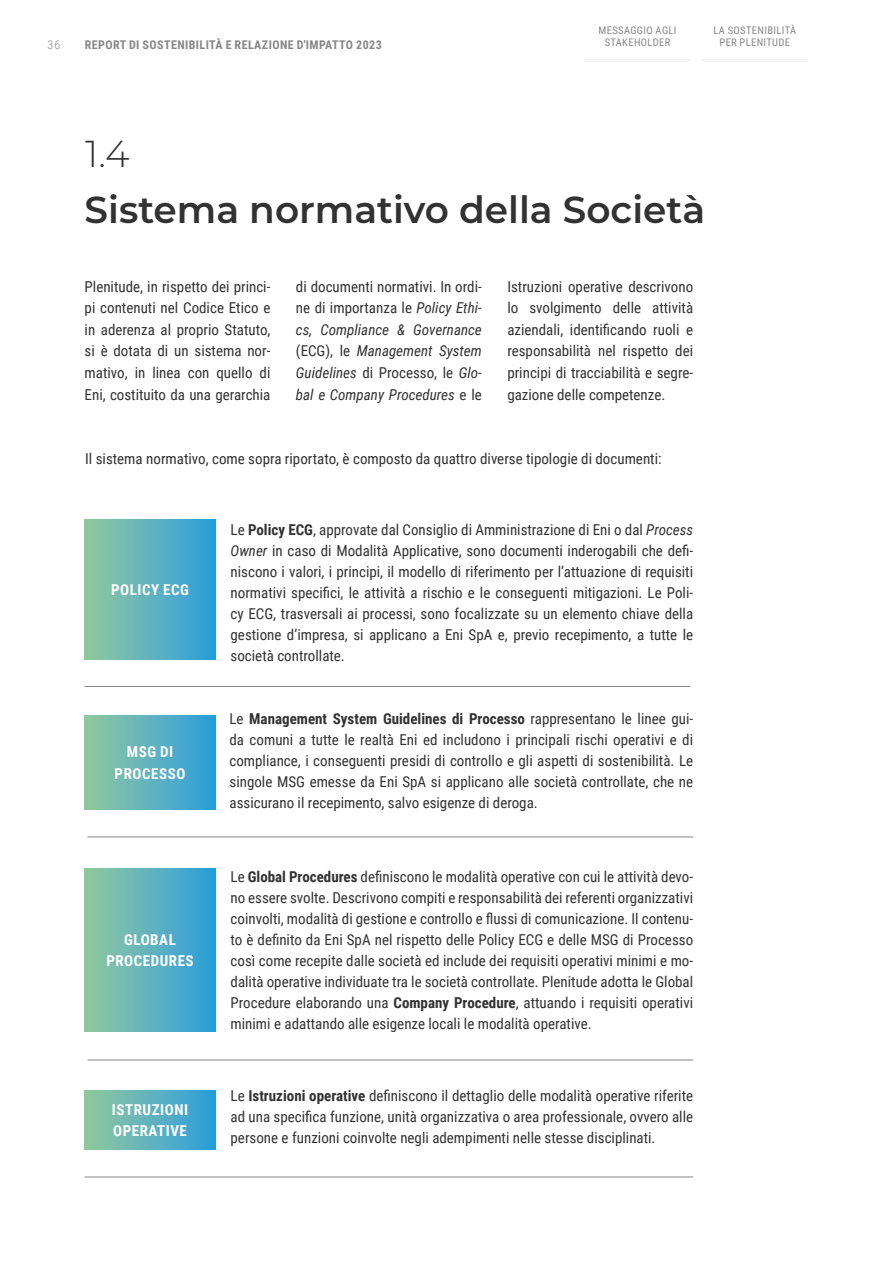
<style>
.page{position:relative;width:893px;height:1263px;background:#fff}
.page>*{position:absolute;margin:0;border:0;box-sizing:border-box;transform-origin:0 0}
.t1{font:600 37.5px "Montserrat";color:#333232}
.t2{font:300 37.5px "Montserrat";color:#333232}
.t3{font:15px/21px "Roboto Condensed";color:#333232;text-align:justify}
.t4{font:italic 15px/21.6px "Roboto Condensed";color:#333232;text-align:justify}
.t5{font:700 15px/21.3px "Roboto Condensed";letter-spacing:.035em;color:#fff;text-align:center}
.t6{font:700 12px "Roboto Condensed";letter-spacing:.035em;color:#878787}
.t7{font:300 12px "Roboto Condensed";color:#878787}
.t8{font:10.5px/12.8px "Roboto Condensed";letter-spacing:.035em;color:#878787;text-align:center}
.s1{font-style:normal}
.s2{font-weight:700}
.s3{font-style:italic}
</style>
<div class="page">
<hr style="left:85px;top:686px;width:605px;height:1px;background:#878787">
<hr style="left:87px;top:836px;width:606px;height:1px;background:#878787">
<hr style="left:85px;top:1176px;width:608px;height:1px;background:#878787">
<hr style="left:87px;top:1059px;width:606px;height:1px;background:#878787">
<div style="left:85px;top:520px;width:130px;height:139px;background:linear-gradient(to right,#93c89e,#2c9edb)"></div>
<div style="left:85px;top:715px;width:130px;height:95px;background:linear-gradient(to right,#93c89e,#2c9edb)"></div>
<div style="left:85px;top:868px;width:130px;height:163px;background:linear-gradient(to right,#93c89e,#2c9edb)"></div>
<div style="left:85px;top:1091px;width:130px;height:58px;background:linear-gradient(to right,#93c89e,#2c9edb)"></div>
<hr style="left:585px;top:60px;width:106px;height:2px;background:#f5f4f4">
<hr style="left:702px;top:60px;width:106px;height:2px;background:#f5f4f4">
<p class="t7" style="left:48px;top:36px;width:14px">36</p>
<p class="t6" style="left:85px;top:36px;width:298px">REPORT DI SOSTENIBILITÀ E RELAZIONE D'IMPATTO 2023</p>
<p class="t8" style="left:598px;top:23px;width:79px">MESSAGGIO AGLI<br>STAKEHOLDER</p>
<p class="t8" style="left:713px;top:23px;width:84px">LA SOSTENIBILITÀ<br>PER PLENITUDE</p>
<h1 class="t2" style="left:85px;top:128px;width:46px">1.4</h1>
<h1 class="t1" style="left:85px;top:183px;width:622px">Sistema normativo della Società</h1>
<p class="t3" style="left:85px;top:275px;width:187px;line-height:21.6px">Plenitude, in rispetto dei princi&shy;pi contenuti nel Codice Etico e in aderenza al proprio Statuto, si è dotata di un sistema nor&shy;mativo, in linea con quello di Eni, costituito da una gerarchia</p>
<p class="t4" style="left:296px;top:275px;width:187px"><span class="s1">di documenti normativi. In ordi&shy;ne di importanza le</span> Policy Ethi&shy;cs, Compliance &amp; Governance <span class="s1">(ECG), le</span> Management System Guidelines <span class="s1">di Processo, le</span> Glo&shy;bal e Company Procedures <span class="s1">e le</span></p>
<p class="t3" style="left:507px;top:275px;width:187px;line-height:21.6px">Istruzioni operative descrivono lo svolgimento delle attività aziendali, identificando ruoli e responsabilità nel rispetto dei principi di tracciabilità e segre&shy;gazione delle competenze.</p>
<p class="t3" style="left:85px;top:448px;width:578px">Il sistema normativo, come sopra riportato, è composto da quattro diverse tipologie di documenti:</p>
<p class="t5" style="left:111px;top:578px;width:79px">POLICY ECG</p>
<p class="t5" style="left:115px;top:741px;width:72px">MSG DI<br>PROCESSO</p>
<p class="t5" style="left:106px;top:928px;width:89px">GLOBAL<br>PROCEDURES</p>
<p class="t5" style="left:112px;top:1098px;width:78px;text-align:left">ISTRUZIONI<br>OPERATIVE</p>
<p class="t3" style="left:231px;top:519px;width:464px">Le <span class="s2">Policy ECG</span>, approvate dal Consiglio di Amministrazione di Eni o dal <span class="s3">Process Owner</span> in caso di Modalità Applicative, sono documenti inderogabili che defi&shy;niscono i valori, i principi, il modello di riferimento per l’attuazione di requisiti normativi specifici, le attività a rischio e le conseguenti mitigazioni. Le Poli&shy;cy ECG, trasversali ai processi, sono focalizzate su un elemento chiave della gestione d’impresa, si applicano a Eni SpA e, previo recepimento, a tutte le società controllate.</p>
<p class="t3" style="left:229px;top:707px;width:465px">Le <span class="s2">Management System Guidelines di Processo</span> rappresentano le linee gui&shy;da comuni a tutte le realtà Eni ed includono i principali rischi operativi e di compliance, i conseguenti presidi di controllo e gli aspetti di sostenibilità. Le singole MSG emesse da Eni SpA si applicano alle società controllate, che ne assicurano il recepimento, salvo esigenze di deroga.</p>
<p class="t3" style="left:231px;top:865px;width:464px">Le <span class="s2">Global Procedures</span> definiscono le modalità operative con cui le attività devo&shy;no essere svolte. Descrivono compiti e responsabilità dei referenti organizzativi coinvolti, modalità di gestione e controllo e flussi di comunicazione. Il contenu&shy;to è definito da Eni SpA nel rispetto delle Policy ECG e delle MSG di Processo così come recepite dalle società ed include dei requisiti operativi minimi e mo&shy;dalità operative individuate tra le società controllate. Plenitude adotta le Global Procedure elaborando una <span class="s2">Company Procedure</span>, attuando i requisiti operativi minimi e adattando alle esigenze locali le modalità operative.</p>
<p class="t3" style="left:231px;top:1084px;width:464px">Le <span class="s2">Istruzioni operative</span> definiscono il dettaglio delle modalità operative riferite ad una specifica funzione, unità organizzativa o area professionale, ovvero alle persone e funzioni coinvolte negli adempimenti nelle stesse disciplinati.</p>
</div>
